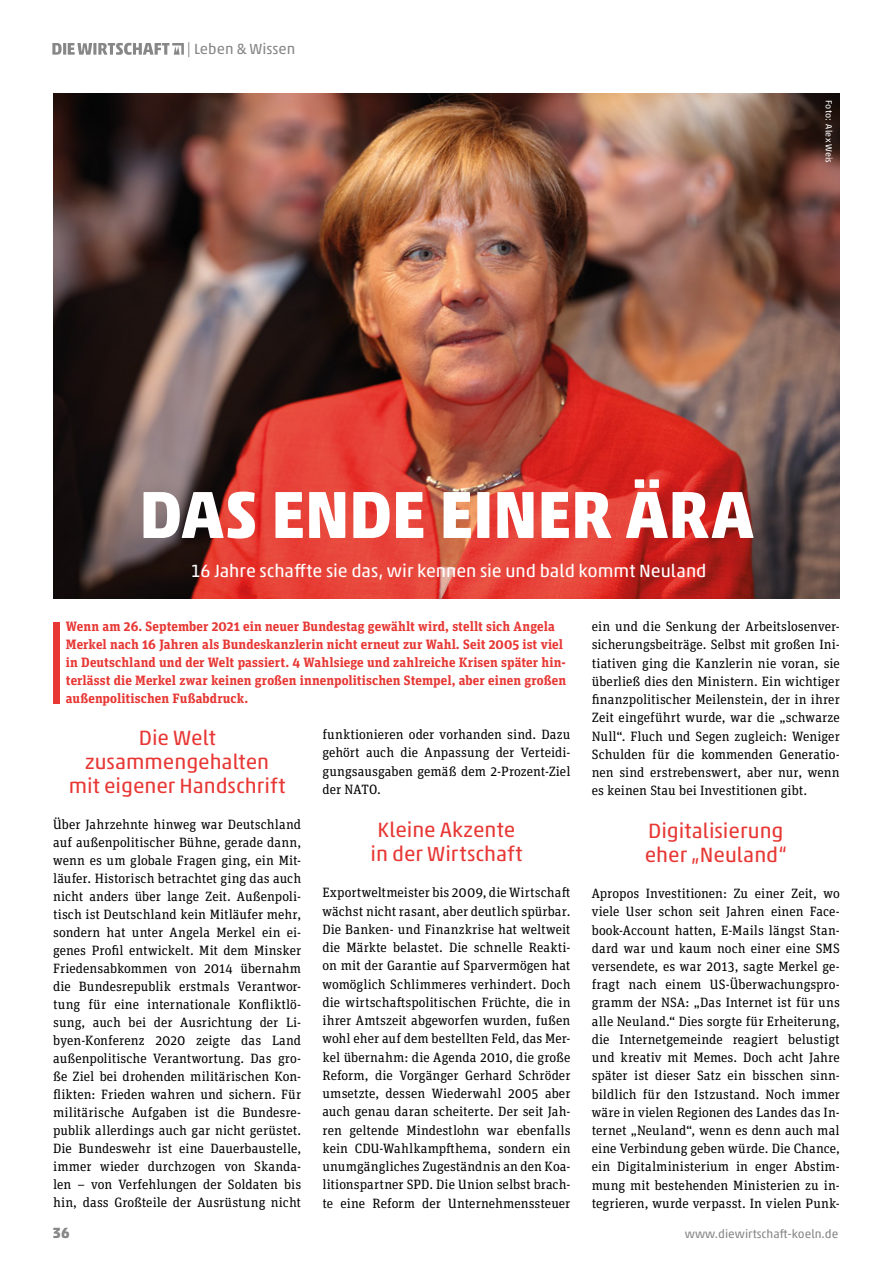
<style>
.page{position:relative;width:893px;height:1263px;background:#fff}
.page>*{position:absolute;margin:0;border:0;box-sizing:border-box;transform-origin:0 0}
.t1{font:700 67.5px "Akko Pro";letter-spacing:-.005em;color:#fff}
.t2{font:21px/24px "Akko Pro";color:#e73835;text-align:center}
.t3{font:18px "Akko Pro";color:#fff}
.t4{font:15px "Akko Pro";color:#878787}
.t5{font:700 15px "Akko Pro";color:#878787}
.t6{font:13.5px/18.1px "Unit Slab OT";letter-spacing:.005em;color:#000;text-align:justify}
.t7{font:700 13.5px/18px "Unit Slab OT";letter-spacing:.01em;color:#e73835}
.t8{font:12px "Akko Pro";color:#878787}
.t9{font:9px "Akko Pro";letter-spacing:.025em;color:#fff}
</style>
<div class="page">
<svg style="left:52px;top:43px;width:132px;height:12px"></svg>
<img style="left:53px;top:94px;width:787px;height:504px">
<div style="left:53px;top:622px;width:7px;height:81px;background:#e73835"></div>
<p class="t4" style="left:187px;top:40px;width:110px">| Leben &amp; Wissen</p>
<p class="t9" style="left:834px;top:100px;width:64px;rotate:90deg">Foto: Alex Weis</p>
<h1 class="t1" style="left:139px;top:473px;width:616px">DAS ENDE EINER ÄRA</h1>
<h3 class="t3" style="left:191px;top:560px;width:517px">16 Jahre schaffte sie das, wir kennen sie und bald kommt Neuland</h3>
<p class="t7" style="left:66px;top:617px;width:502px">Wenn am 26. September 2021 ein neuer Bundestag gewählt wird, stellt sich Angela Merkel nach 16 Jahren als Bundeskanzlerin nicht erneut zur Wahl. Seit 2005 ist viel in Deutschland und der Welt passiert. 4 Wahlsiege und zahlreiche Krisen später hin&shy;terlässt die Merkel zwar keinen großen innenpolitischen Stempel, aber einen großen außenpolitischen Fußabdruck.</p>
<h2 class="t2" style="left:69px;top:726px;width:218px">Die Welt zusammengehalten mit eigener Handschrift</h2>
<p class="t6" style="left:53px;top:815px;width:250px">Über Jahrzehnte hinweg war Deutschland auf außenpolitischer Bühne, gerade dann, wenn es um globale Fragen ging, ein Mit&shy;läufer. Historisch betrachtet ging das auch nicht anders über lange Zeit. Außenpoli&shy;tisch ist Deutschland kein Mitläufer mehr, sondern hat unter Angela Merkel ein ei&shy;genes Profil entwickelt. Mit dem Minsker Friedensabkommen von 2014 übernahm die Bundesrepublik erstmals Verantwor&shy;tung für eine internationale Konfliktlö&shy;sung, auch bei der Ausrichtung der Li&shy;byen-Konferenz 2020 zeigte das Land außenpolitische Verantwortung. Das gro&shy;ße Ziel bei drohenden militärischen Kon&shy;flikten: Frieden wahren und sichern. Für militärische Aufgaben ist die Bundesre&shy;publik allerdings auch gar nicht gerüstet.<br>Die Bundeswehr ist eine Dauerbaustelle, immer wieder durchzogen von Skanda&shy;len – von Verfehlungen der Soldaten bis hin, dass Großteile der Ausrüstung nicht</p>
<p class="t6" style="left:322px;top:725px;width:250px">funktionieren oder vorhanden sind. Dazu gehört auch die Anpassung der Verteidi&shy;gungsausgaben gemäß dem 2-Prozent-Ziel der NATO.</p>
<h2 class="t2" style="left:370px;top:817px;width:153px">Kleine Akzente in der Wirtschaft</h2>
<p class="t6" style="left:322px;top:883px;width:250px">Exportweltmeister bis 2009, die Wirtschaft wächst nicht rasant, aber deutlich spürbar.<br>Die Banken- und Finanzkrise hat weltweit die Märkte belastet. Die schnelle Reakti&shy;on mit der Garantie auf Sparvermögen hat womöglich Schlimmeres verhindert. Doch die wirtschaftspolitischen Früchte, die in ihrer Amtszeit abgeworfen wurden, fußen wohl eher auf dem bestellten Feld, das Mer&shy;kel übernahm: die Agenda 2010, die große Reform, die Vorgänger Gerhard Schröder umsetzte, dessen Wiederwahl 2005 aber auch genau daran scheiterte. Der seit Jah&shy;ren geltende Mindestlohn war ebenfalls kein CDU-Wahlkampfthema, sondern ein unumgängliches Zugeständnis an den Koa&shy;litionspartner SPD. Die Union selbst brach&shy;te eine Reform der Unternehmenssteuer</p>
<p class="t6" style="left:592px;top:617px;width:250px">ein und die Senkung der Arbeitslosenver&shy;sicherungsbeiträge. Selbst mit großen Ini&shy;tiativen ging die Kanzlerin nie voran, sie überließ dies den Ministern. Ein wichtiger finanzpolitischer Meilenstein, der in ihrer Zeit eingeführt wurde, war die „schwarze Null“. Fluch und Segen zugleich: Weniger Schulden für die kommenden Generatio&shy;nen sind erstrebenswert, aber nur, wenn es keinen Stau bei Investitionen gibt.</p>
<h2 class="t2" style="left:645px;top:818px;width:144px;text-align:left">Digitalisierung eher „Neuland“</h2>
<p class="t6" style="left:592px;top:884px;width:250px">Apropos Investitionen: Zu einer Zeit, wo viele User schon seit Jahren einen Face&shy;book-Account hatten, E-Mails längst Stan&shy;dard war und kaum noch einer eine SMS versendete, es war 2013, sagte Merkel ge&shy;fragt nach einem US-Überwachungspro&shy;gramm der NSA: „Das Internet ist für uns alle Neuland.“ Dies sorgte für Erheiterung, die Internetgemeinde reagiert belustigt und kreativ mit Memes. Doch acht Jahre später ist dieser Satz ein bisschen sinn&shy;bildlich für den Istzustand. Noch immer wäre in vielen Regionen des Landes das In&shy;ternet „Neuland“, wenn es denn auch mal eine Verbindung geben würde. Die Chance, ein Digitalministerium in enger Abstim&shy;mung mit bestehenden Ministerien zu in&shy;tegrieren, wurde verpasst. In vielen Punk-</p>
<p class="t5" style="left:52px;top:1224px;width:19px">36</p>
<p class="t8" style="left:685px;top:1227px;width:155px">www.diewirtschaft-koeln.de</p>
</div>
